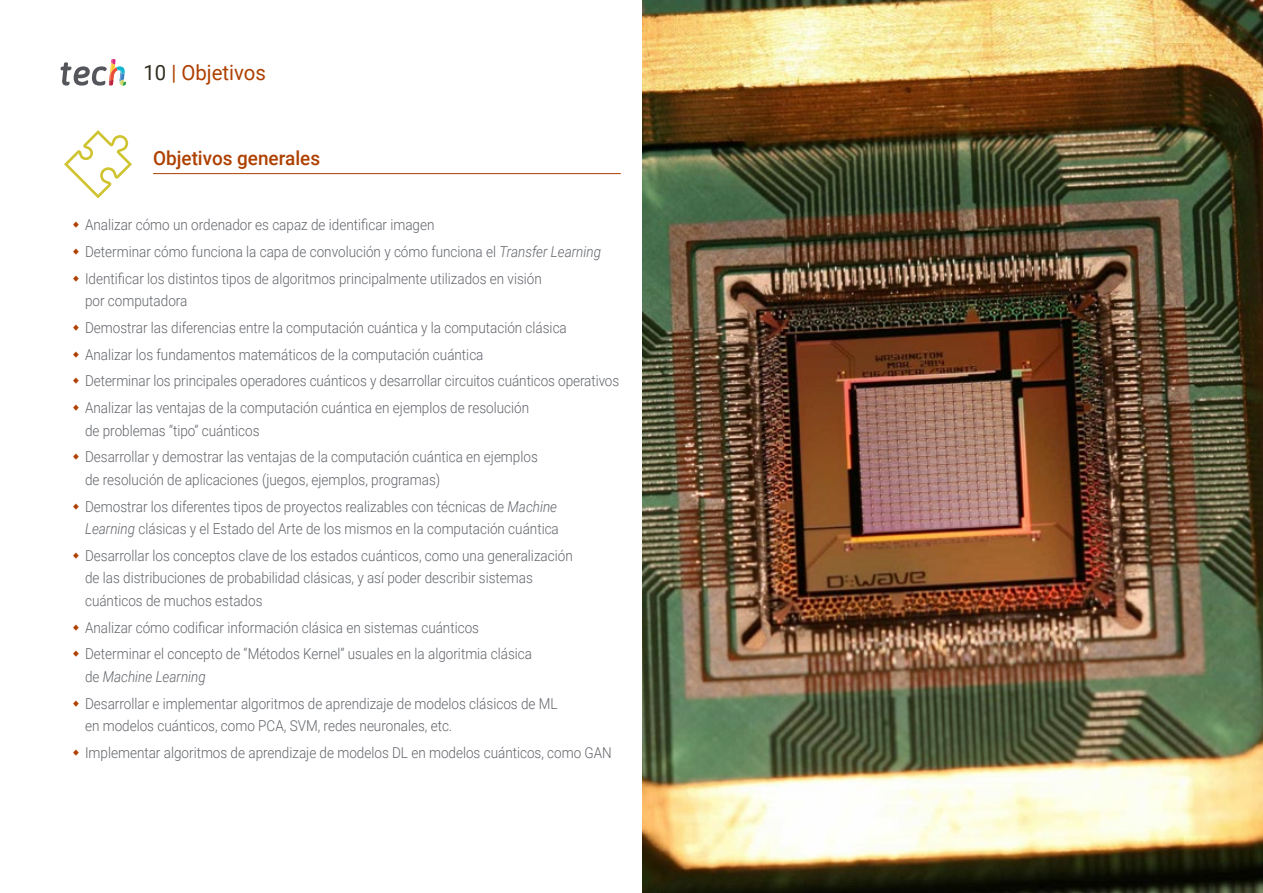
<style>
.page{position:relative;width:1263px;height:893px;background:#fff}
.page>*{position:absolute;margin:0;border:0;box-sizing:border-box;transform-origin:0 0}
.t1{font:21px "Roboto";color:#ae4000}
.t2{font:500 19.5px "Roboto";color:#ae4000}
.t3{font:300 15px/26.7px "Roboto";color:#61646a;scale:.9 1}
.s1{color:#312e20}
.s2{font-style:italic}
</style>
<div class="page">
<hr style="left:153px;top:173px;width:468px;height:1px;background:#ae4000">
<svg style="left:64px;top:130px;width:68px;height:68px"></svg>
<svg style="left:61px;top:59px;width:65px;height:27px"></svg>
<img style="left:642px;top:0;width:621px;height:893px">
<h1 class="t1" style="left:144px;top:57px;width:124px"><span class="s1">10</span> | Objetivos</h1>
<h2 class="t2" style="left:153px;top:144px;width:169px">Objetivos generales</h2>
<p class="t3" style="left:85px;top:211px;width:575px">Analizar cómo un ordenador es capaz de identificar imagen<br>Determinar cómo funciona la capa de convolución y cómo funciona el <span class="s2">Transfer Learning<br></span>Identificar los distintos tipos de algoritmos principalmente utilizados en visión</p>
<p class="t3" style="left:85px;top:287px;width:595px">por computadora<br>Demostrar las diferencias entre la computación cuántica y la computación clásica<br>Analizar los fundamentos matemáticos de la computación cuántica<br>Determinar los principales operadores cuánticos y desarrollar circuitos cuánticos operativos Analizar las ventajas de la computación cuántica en ejemplos de resolución</p>
<p class="t3" style="left:85px;top:416px;width:505px">de problemas “tipo” cuánticos<br>Desarrollar y demostrar las ventajas de la computación cuántica en ejemplos</p>
<p class="t3" style="left:85px;top:466px;width:526px">de resolución de aplicaciones (juegos, ejemplos, programas)<br>Demostrar los diferentes tipos de proyectos realizables con técnicas de <span class="s2">Machine</span></p>
<p class="t3" style="left:85px;top:515px;width:543px"><span class="s2">Learning</span> clásicas y el Estado del Arte de los mismos en la computación cuántica<br>Desarrollar los conceptos clave de los estados cuánticos, como una generalización</p>
<p class="t3" style="left:85px;top:566px;width:499px;line-height:22.5px">de las distribuciones de probabilidad clásicas, y así poder describir sistemas cuánticos de muchos estados</p>
<p class="t3" style="left:85px;top:613px;width:498px">Analizar cómo codificar información clásica en sistemas cuánticos<br>Determinar el concepto de “Métodos Kernel” usuales en la algoritmia clásica</p>
<p class="t3" style="left:85px;top:663px;width:526px">de <span class="s2">Machine Learning<br></span>Desarrollar e implementar algoritmos de aprendizaje de modelos clásicos de ML</p>
<p class="t3" style="left:85px;top:712px;width:587px">en modelos cuánticos, como PCA, SVM, redes neuronales, etc.<br>Implementar algoritmos de aprendizaje de modelos DL en modelos cuánticos, como GAN</p>
</div>
